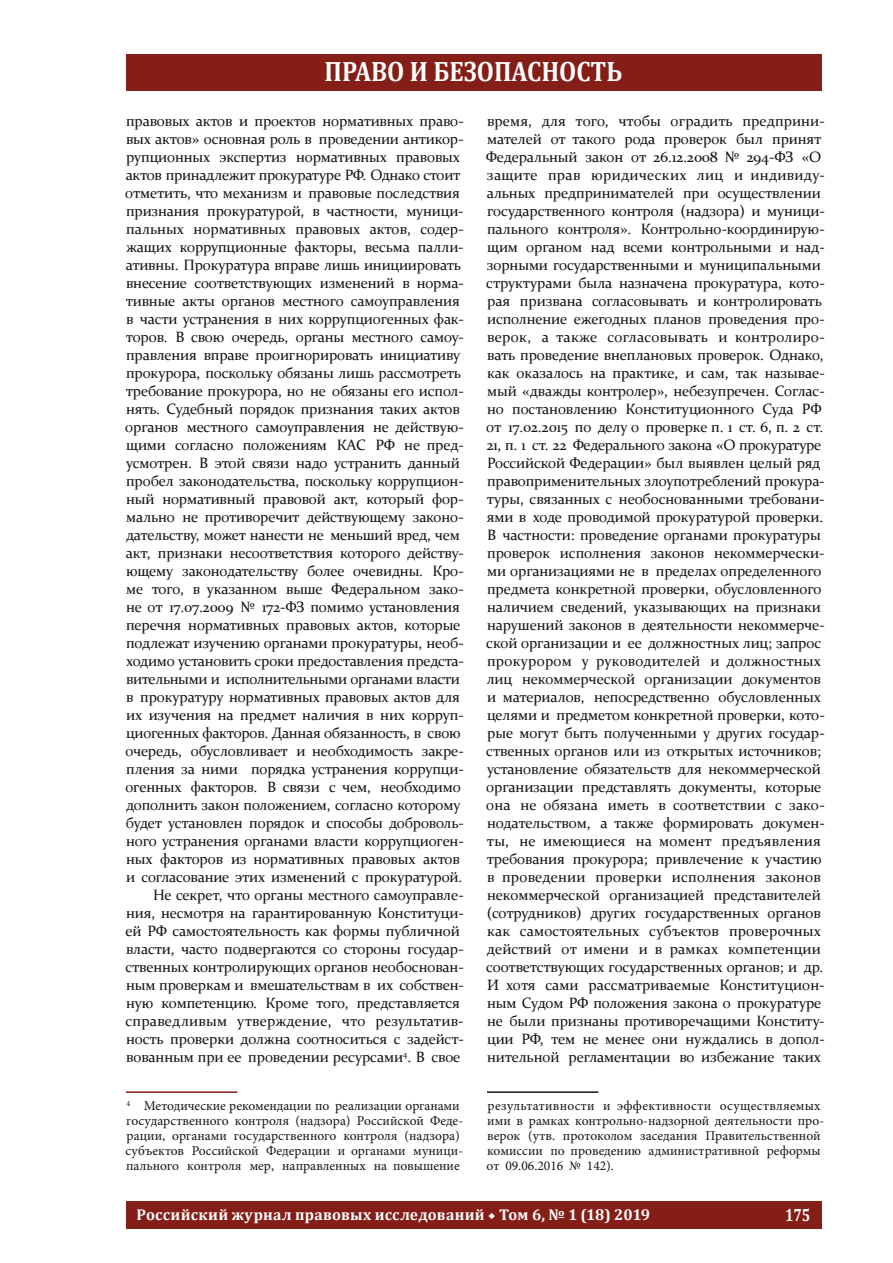
<style>
.page{position:relative;width:893px;height:1263px;background:#fff}
.page>*{position:absolute;margin:0;border:0;box-sizing:border-box;transform-origin:0 0}
.t1{font:700 28.2px "Cambria";color:#fff;scale:.88 1}
.t2{font:700 17.85px "Cambria";color:#fff;scale:.8 1}
.t3{font:700 15.6px "Cambria";letter-spacing:.015em;color:#fff}
.t4{font:15px/18px "Constantia";letter-spacing:-.015em;color:#131413;text-align:right}
.t5{font:13.5px/15px "Minion Pro";color:#131413}
.s1{font-family:"Minion Pro"}
</style>
<div class="page">
<div style="left:126px;top:54px;width:695px;height:36px;background:#851e17"></div>
<div style="left:126px;top:1202px;width:695px;height:27px;background:#851e17"></div>
<hr style="left:126px;top:1091px;width:111px;height:2px;background:#851e17">
<hr style="left:487px;top:1091px;width:111px;height:2px;background:#131413">
<h1 class="t1" style="left:325px;top:51px;width:340px">ПРАВО И БЕЗОПАСНОСТЬ</h1>
<p class="t4" style="left:125px;top:111px;width:340px">правовых актов и проектов нормативных право&shy;вых актов» основная роль в проведении антикор&shy;рупционных экспертиз нормативных правовых актов принадлежит прокуратуре РФ. Однако стоит отметить, что механизм и правовые последствия признания прокуратурой, в частности, муници&shy;пальных нормативных правовых актов, содер&shy;жащих коррупционные факторы, весьма палли&shy;ативны. Прокуратура вправе лишь инициировать внесение соответствующих изменений в норма&shy;тивные акты органов местного самоуправления в части устранения в них коррупциогенных фак&shy;торов. В свою очередь, органы местного самоу&shy;правления вправе проигнорировать инициативу прокурора, поскольку обязаны лишь рассмотреть требование прокурора, но не обязаны его испол&shy;нять. Судебный порядок признания таких актов органов местного самоуправления не действую&shy;щими согласно положениям КАС РФ не пред&shy;усмотрен. В этой связи надо устранить данный пробел законодательства, поскольку коррупцион&shy;ный нормативный правовой акт, который фор&shy;мально не противоречит действующему законо&shy;дательству, может нанести не меньший вред, чем акт, признаки несоответствия которого действу&shy;ющему законодательству более очевидны. Кро&shy;ме того, в указанном выше Федеральном зако&shy;не от 17.07.2009 № 172-ФЗ помимо установления перечня нормативных правовых актов, которые подлежат изучению органами прокуратуры, необ&shy;ходимо установить сроки предоставления предста&shy;вительными и исполнительными органами власти в прокуратуру нормативных правовых актов для их изучения на предмет наличия в них корруп&shy;циогенных факторов. Данная обязанность, в свою очередь, обусловливает и необходимость закре&shy;пления за ними порядка устранения коррупци&shy;огенных факторов. В связи с чем, необходимо дополнить закон положением, согласно которому будет установлен порядок и способы доброволь&shy;ного устранения органами власти коррупциоген&shy;ных факторов из нормативных правовых актов и согласование этих изменений с прокуратурой.<br>Не секрет, что органы местного самоуправле&shy;ния, несмотря на гарантированную Конституци&shy;ей РФ самостоятельность как формы публичной власти, часто подвергаются со стороны государ&shy;ственных контролирующих органов необоснован&shy;ным проверкам и вмешательствам в их собствен&shy;ную компетенцию. Кроме того, представляется справедливым утверждение, что результатив&shy;ность проверки должна соотноситься с задейст&shy;вованным при ее проведении ресурсами<sup>4</sup>. В свое</p>
<p class="t5" style="left:125px;top:1098px;width:339px"><sup>4</sup> Методические рекомендации по реализации органами государственного контроля (надзора) Российской Феде&shy;рации, органами государственного контроля (надзора) субъектов Российской Федерации и органами муници&shy;пального контроля мер, направленных на повышение</p>
<p class="t4" style="left:486px;top:111px;width:340px;text-align:left">время, для того, чтобы оградить предприни&shy;мателей от такого рода проверок был принят Федеральный закон от 26.12.2008 № 294-ФЗ «О защите прав юридических лиц и индивиду&shy;альных предпринимателей при осуществлении государственного контроля (надзора) и муници&shy;пального контроля». Контрольно-координирую&shy;щим органом над всеми контрольными и над&shy;зорными государственными и муниципальными структурами была назначена прокуратура, кото&shy;рая призвана согласовывать и контролировать исполнение ежегодных планов проведения про&shy;верок, а также согласовывать и контролиро&shy;вать проведение внеплановых проверок. Однако, как оказалось на практике, и сам, так называе&shy;мый «дважды контролер», небезупречен. Соглас&shy;но постановлению Конституционного Суда РФ от 17.02.2015 по делу о проверке п. 1 ст. 6, п. 2 ст.<br>21, п. 1 ст. 22 Федерального закона «О прокуратуре Российской Федерации» был выявлен целый ряд правоприменительных злоупотреблений прокура&shy;туры, связанных с необоснованными требовани&shy;ями в ходе проводимой прокуратурой проверки.<br>В частности: проведение органами прокуратуры проверок исполнения законов некоммерчески&shy;ми организациями не в пределах определенного предмета конкретной проверки, обусловленного наличием сведений, указывающих на признаки нарушений законов в деятельности некоммерче&shy;ской организации и ее должностных лиц; запрос прокурором у руководителей и должностных лиц некоммерческой организации документов и материалов, непосредственно обусловленных целями и предметом конкретной проверки, кото&shy;рые могут быть полученными у других государ&shy;ственных органов или из открытых источников; установление обязательств для некоммерческой организации представлять документы, которые она не обязана иметь в соответствии с зако&shy;нодательством, а также формировать докумен&shy;ты, не имеющиеся на момент предъявления требования прокурора; привлечение к участию в проведении проверки исполнения законов некоммерческой организацией представителей (сотрудников) других государственных органов как самостоятельных субъектов проверочных действий от имени и в рамках компетенции соответствующих государственных органов; и др.<br>И хотя сами рассматриваемые Конституцион&shy;ным Судом РФ положения закона о прокуратуре не были признаны противоречащими Конститу&shy;ции РФ, тем не менее они нуждались в допол&shy;нительной регламентации во избежание таких</p>
<p class="t5" style="left:487px;top:1098px;width:339px">результативности и эффективности осуществляемых ими в рамках контрольно-надзорной деятельности про&shy;верок (утв. протоколом заседания Правительственной комиссии по проведению административной реформы от 09.06.2016 № 142).</p>
<p class="t3" style="left:137px;top:1203px;width:515px">Российский журнал правовых исследований <span class="s1">◆</span> Том 6, № 1 (18) 2019</p>
<p class="t2" style="left:785px;top:1202px;width:33px">175</p>
</div>
